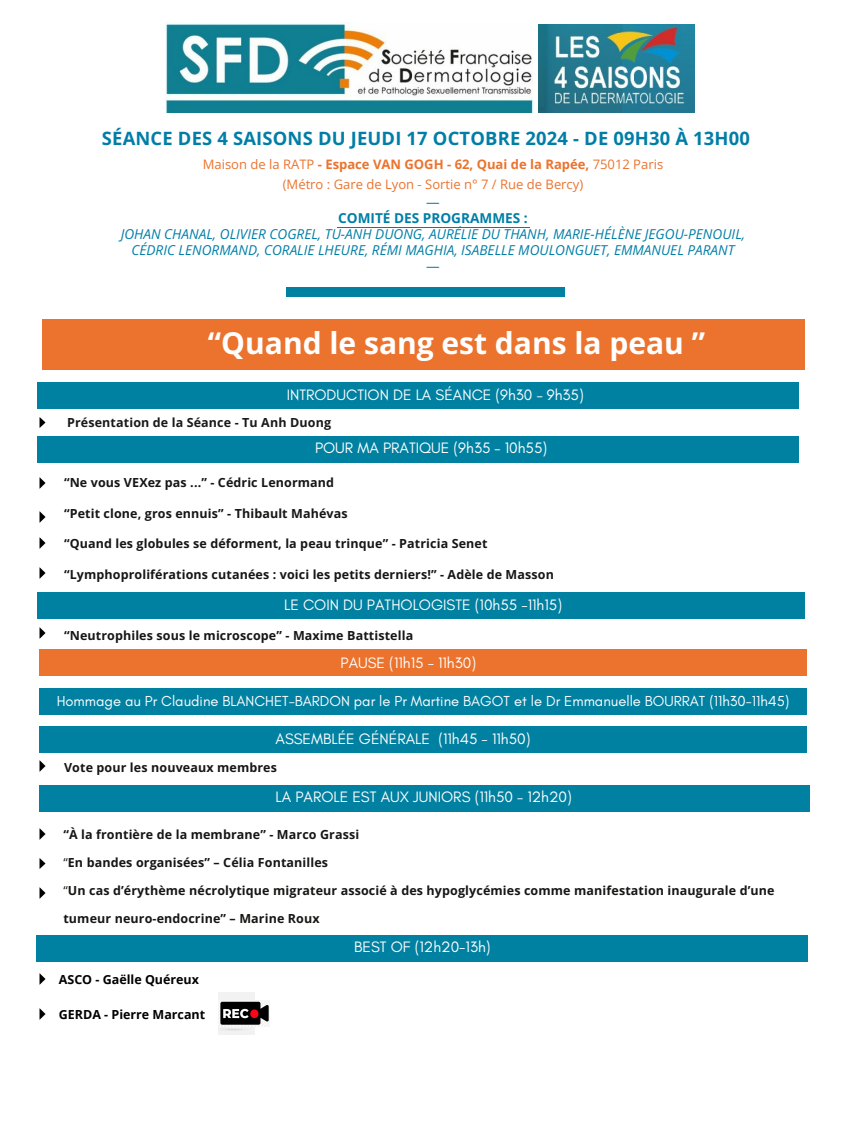
<style>
.page{position:relative;width:867px;height:1126px;background:#fff}
.page>*{position:absolute;margin:0;border:0;box-sizing:border-box;transform-origin:0 0}
.t1{font:700 30px "Open Sans";color:#fff}
.t2{font:700 18.38px "Open Sans";letter-spacing:.01em;color:#007ea7}
.t3{font:15.38px "Glacial Indifference";color:#fff}
.t4{font:14.75px "Glacial Indifference";color:#fff}
.t5{font:italic 13.62px/15.9px "Open Sans";color:#007ea7;text-align:center}
.t6{font:13px/20.1px "Open Sans";color:#eb732e;text-align:center}
.t7{font:700 12.5px "Open Sans";letter-spacing:.01em;color:#171615}
.t8{font:700 12.5px "Open Sans";color:#000}
.t9{font:700 12.5px "Open Sans";letter-spacing:.01em;color:#191919}
.s1{font-weight:700}
.s2{font-style:normal}
.s3{font-weight:700;font-style:normal}
.s4{font-weight:400}
</style>
<div class="page">
<div style="left:43px;top:319px;width:762px;height:51px;background:#eb732e"></div>
<hr style="left:337px;top:227px;width:192px;height:1px;background:#007ea7">
<img style="left:166px;top:23px;width:367px;height:89px">
<img style="left:539px;top:25px;width:155px;height:87px">
<div style="left:287px;top:287px;width:278px;height:10px;background:#0081a2"></div>
<div style="left:37px;top:436px;width:761px;height:27px;background:#0081a2"></div>
<div style="left:37px;top:592px;width:767px;height:26px;background:#0081a2"></div>
<div style="left:39px;top:785px;width:770px;height:27px;background:#0081a2"></div>
<div style="left:39px;top:649px;width:768px;height:26px;background:#eb732e"></div>
<div style="left:39px;top:726px;width:768px;height:26px;background:#0081a2"></div>
<div style="left:37px;top:935px;width:771px;height:26px;background:#0081a2"></div>
<div style="left:37px;top:382px;width:761px;height:27px;background:#0081a2"></div>
<img style="left:39px;top:417px;width:7px;height:11px">
<img style="left:39px;top:477px;width:7px;height:12px">
<img style="left:39px;top:511px;width:7px;height:12px">
<img style="left:39px;top:537px;width:7px;height:12px">
<img style="left:39px;top:567px;width:7px;height:12px">
<img style="left:39px;top:760px;width:7px;height:12px">
<img style="left:39px;top:828px;width:7px;height:12px">
<img style="left:39px;top:858px;width:7px;height:11px">
<img style="left:39px;top:887px;width:7px;height:12px">
<img style="left:39px;top:973px;width:7px;height:12px">
<img style="left:39px;top:627px;width:7px;height:12px">
<img style="left:39px;top:1008px;width:7px;height:12px">
<div style="left:39px;top:688px;width:768px;height:26px;background:#0081a2"></div>
<img style="left:219px;top:1001px;width:51px;height:25px">
<h3 class="t2" style="left:102px;top:125px;width:649px">SÉANCE DES 4 SAISONS DU JEUDI 17 OCTOBRE 2024 - DE 09H30 À 13H00</h3>
<h3 class="t6" style="left:203px;top:153px;width:462px">Maison de la RATP <span class="s1">- Espace VAN GOGH - 62, Quai de la Rapée,</span> 75012 Paris (Métro : Gare de Lyon - Sortie n° 7 / Rue de Bercy)</h3>
<p class="t5" style="left:121px;top:194px;width:626px"><span class="s2">—<br></span><span class="s3">COMITÉ DES PROGRAMMES :<br></span>JOHAN CHANAL, OLIVIER COGREL, TU-ANH DUONG, AURÉLIE DU THANH, MARIE-HÉLÈNE JEGOU-PENOUIL, CÉDRIC LENORMAND, CORALIE LHEURE, RÉMI MAGHIA, ISABELLE MOULONGUET, EMMANUEL PARANT<br><span class="s2">—</span></p>
<p class="t1" style="left:208px;top:322px;width:498px">“Quand le sang est dans la peau ”</p>
<h4 class="t3" style="left:287px;top:385px;width:298px">INTRODUCTION DE LA SÉANCE (9h30 – 9h35)</h4>
<h4 class="t9" style="left:67px;top:413px;width:265px">Présentation de la Séance - Tu Anh Duong</h4>
<p class="t3" style="left:315px;top:438px;width:234px">POUR MA PRATIQUE (9h35 – 10h55)</p>
<h3 class="t7" style="left:64px;top:474px;width:272px">“Ne vous VEXez pas ...” - Cédric Lenormand</h3>
<h3 class="t7" style="left:64px;top:504px;width:285px">“Petit clone, gros ennuis” - Thibault Mahévas</h3>
<h3 class="t7" style="left:64px;top:535px;width:425px">“Quand les globules se déforment, la peau trinque” - Patricia Senet</h3>
<h3 class="t7" style="left:64px;top:565px;width:491px">“Lymphoproliférations cutanées : voici les petits derniers!” - Adèle de Masson</h3>
<h3 class="t3" style="left:284px;top:595px;width:279px">LE COIN DU PATHOLOGISTE (10h55 -11h15)</h3>
<h4 class="t7" style="left:64px;top:626px;width:351px">“Neutrophiles sous le microscope” - Maxime Battistella</h4>
<p class="t3" style="left:340px;top:653px;width:137px">PAUSE (11h15 - 11h30)</p>
<p class="t4" style="left:57px;top:692px;width:734px">Hommage au Pr Claudine BLANCHET-BARDON par le Pr Martine BAGOT et le Dr Emmanuelle BOURRAT (11h30-11h45)</p>
<p class="t3" style="left:275px;top:729px;width:256px">ASSEMBLÉE GÉNÉRALE (11h45 - 11h50)</p>
<p class="t7" style="left:64px;top:758px;width:214px">Vote pour les nouveaux membres</p>
<p class="t3" style="left:275px;top:787px;width:298px">LA PAROLE EST AUX JUNIORS (11h50 – 12h20)</p>
<h2 class="t7" style="left:63px;top:825px;width:297px">“À la frontière de la membrane” - Marco Grassi</h2>
<p class="t7" style="left:63px;top:853px;width:266px"><span class="s4">“</span>En bandes organisées” – Célia Fontanilles</p>
<p class="t7" style="left:63px;top:882px;width:713px"><span class="s4">“</span>Un cas d’érythème nécrolytique migrateur associé à des hypoglycémies comme manifestation inaugurale d’une</p>
<p class="t7" style="left:63px;top:910px;width:258px">tumeur neuro-endocrine” – Marine Roux</p>
<p class="t8" style="left:59px;top:970px;width:142px">ASCO - Gaëlle Quéreux</p>
<p class="t8" style="left:59px;top:1005px;width:148px">GERDA - Pierre Marcant</p>
<p class="t3" style="left:354px;top:937px;width:138px">BEST OF (12h20-13h)</p>
</div>
